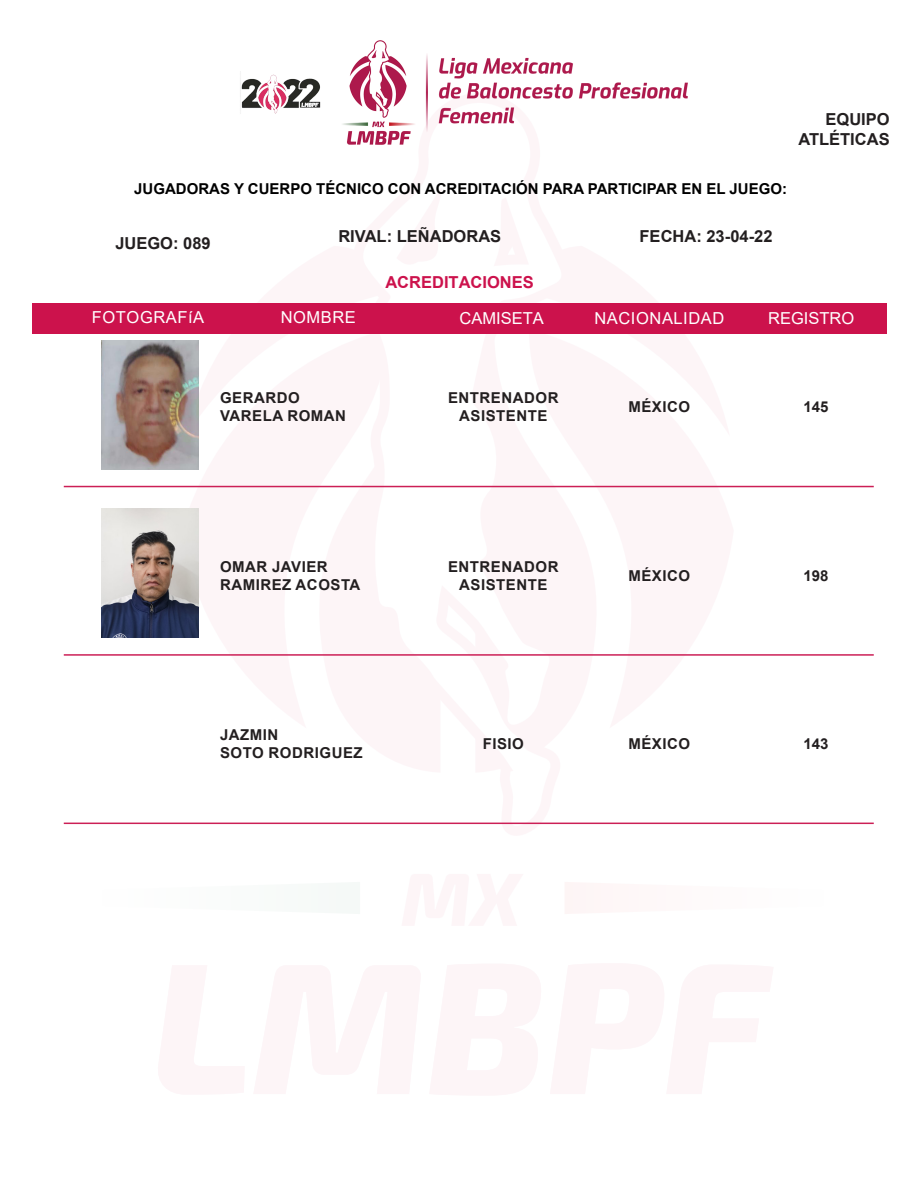
<style>
.page{position:relative;width:918px;height:1188px;background:#fff}
.page>*{position:absolute;margin:0;border:0;box-sizing:border-box;transform-origin:0 0}
.t1{font:700 16.5px/19.8px "Arial";color:#231f20;text-align:right}
.t2{font:16.5px "Arial";letter-spacing:.035em;color:#fff}
.t3{font:16.5px "Arial";color:#fff}
.t4{font:700 16.5px "Arial";color:#cc124c}
.t5{font:700 15px/18px "Arial";letter-spacing:.035em;color:#231f20;text-align:center}
.t6{font:700 15px "Arial";color:#000}
</style>
<div class="page">
<svg style="left:360px;top:485px;width:204px;height:340px"></svg>
<div style="left:33px;top:303px;width:854px;height:31px;background:#cc124c"></div>
<img style="left:240px;top:40px;width:447px;height:105px">
<img style="left:102px;top:340px;width:96px;height:129px">
<hr style="left:64px;top:486px;width:810px;height:1px;background:#cc1f56">
<img style="left:102px;top:509px;width:96px;height:129px">
<hr style="left:64px;top:654px;width:810px;height:2px;background:#cc1f56">
<hr style="left:64px;top:823px;width:810px;height:1px;background:#cc1f56">
<p class="t1" style="left:798px;top:110px;width:93px">EQUIPO<br>ATLÉTICAS</p>
<p class="t6" style="left:134px;top:178px;width:654px">JUGADORAS Y CUERPO TÉCNICO CON ACREDITACIÓN PARA PARTICIPAR EN EL JUEGO:</p>
<p class="t1" style="left:115px;top:233px;width:97px">JUEGO: 089</p>
<p class="t1" style="left:338px;top:227px;width:164px">RIVAL: LEÑADORAS</p>
<p class="t1" style="left:640px;top:227px;width:134px">FECHA: 23-04-22</p>
<p class="t4" style="left:385px;top:271px;width:150px">ACREDITACIONES</p>
<p class="t2" style="left:92px;top:306px;width:114px">FOTOGRAFíA</p>
<p class="t2" style="left:281px;top:306px;width:77px">NOMBRE</p>
<p class="t3" style="left:460px;top:307px;width:86px">CAMISETA</p>
<p class="t3" style="left:768px;top:307px;width:88px">REGISTRO</p>
<p class="t2" style="left:594px;top:307px;width:131px">NACIONALIDAD</p>
<p class="t5" style="left:220px;top:389px;width:81px">GERARDO</p>
<p class="t5" style="left:220px;top:407px;width:128px">VARELA ROMAN</p>
<p class="t5" style="left:220px;top:558px;width:109px">OMAR JAVIER</p>
<p class="t5" style="left:220px;top:576px;width:142px">RAMIREZ ACOSTA</p>
<p class="t5" style="left:220px;top:726px;width:60px">JAZMIN</p>
<p class="t5" style="left:220px;top:744px;width:144px">SOTO RODRIGUEZ</p>
<p class="t5" style="left:448px;top:389px;width:112px">ENTRENADOR<br>ASISTENTE</p>
<p class="t5" style="left:628px;top:398px;width:63px">MÉXICO</p>
<p class="t5" style="left:804px;top:398px;width:27px">145</p>
<p class="t5" style="left:448px;top:558px;width:112px">ENTRENADOR<br>ASISTENTE</p>
<p class="t5" style="left:628px;top:567px;width:63px">MÉXICO</p>
<p class="t5" style="left:804px;top:567px;width:27px">198</p>
<p class="t5" style="left:483px;top:735px;width:43px">FISIO</p>
<p class="t5" style="left:628px;top:735px;width:63px">MÉXICO</p>
<p class="t5" style="left:804px;top:735px;width:27px">143</p>
</div>
